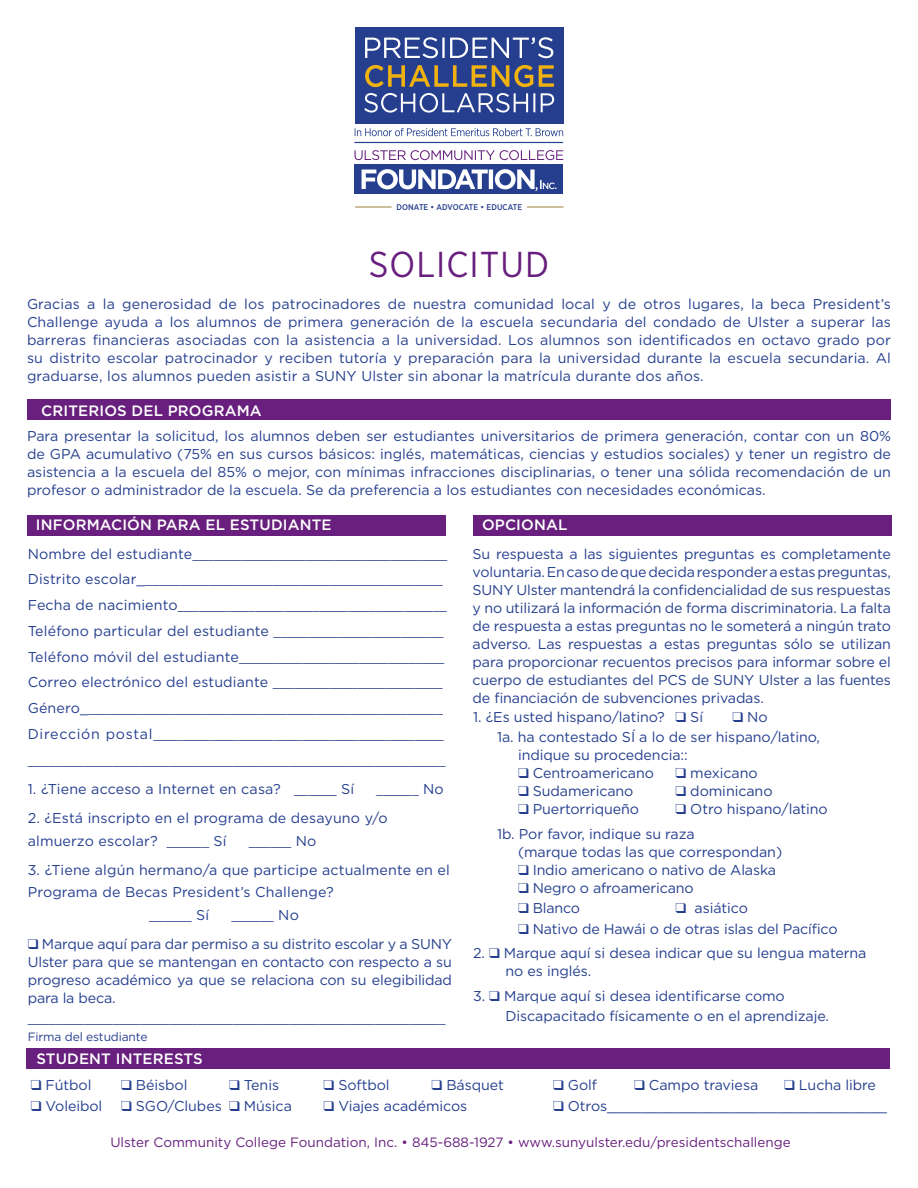
<style>
.page{position:relative;width:918px;height:1188px;background:#fff}
.page>*{position:absolute;margin:0;border:0;box-sizing:border-box;transform-origin:0 0}
.t1{font:36px "Gotham Narrow";letter-spacing:.03em;color:#681f7d}
.t2{font:500 15px "Gotham";letter-spacing:.01em;color:#fff}
.t3{font:14.25px/18px "Gotham";letter-spacing:-.005em;color:#253f8e}
.t4{font:13.5px "Gotham";color:#681f7d}
.t5{font:12px/25.8px "Gotham";letter-spacing:-.01em;color:#253f8e}
.t6{font:500 8.25px "Gotham Narrow";letter-spacing:.01em;color:#253f8e}
.s1{font-size:14.25px}
.s2{font-size:12px}
</style>
<div class="page">
<div style="left:355px;top:164px;width:208px;height:29px;background:#253f8e"></div>
<hr style="left:527px;top:207px;width:37px;height:1px;background:#98843d">
<hr style="left:355px;top:207px;width:37px;height:1px;background:#98843d">
<svg style="left:355px;top:150px;width:208px;height:10px"></svg>
<svg style="left:362px;top:169px;width:194px;height:22px"></svg>
<div style="left:355px;top:27px;width:208px;height:96px;background:#253f8e"></div>
<svg style="left:365px;top:37px;width:188px;height:21px"></svg>
<svg style="left:365px;top:65px;width:189px;height:22px"></svg>
<svg style="left:364px;top:93px;width:190px;height:20px"></svg>
<hr style="left:354px;top:142px;width:209px;height:1px;background:#253f8e">
<svg style="left:355px;top:128px;width:208px;height:8px"></svg>
<div style="left:27px;top:399px;width:863px;height:21px;background:#681f7d"></div>
<div style="left:27px;top:515px;width:419px;height:21px;background:#681f7d"></div>
<div style="left:473px;top:515px;width:419px;height:21px;background:#681f7d"></div>
<div style="left:27px;top:1048px;width:863px;height:21px;background:#681f7d"></div>
<p class="t6" style="left:397px;top:201px;width:127px">DONATE • ADVOCATE • EDUCATE</p>
<h1 class="t1" style="left:369px;top:242px;width:182px">SOLICITUD</h1>
<p class="t3" style="left:27px;top:295px;width:866px;text-align:justify">Gracias a la generosidad de los patrocinadores de nuestra comunidad local y de otros lugares, la beca President’s Challenge ayuda a los alumnos de primera generación de la escuela secundaria del condado de Ulster a superar las barreras financieras asociadas con la asistencia a la universidad. Los alumnos son identificados en octavo grado por su distrito escolar patrocinador y reciben tutoría y preparación para la universidad durante la escuela secundaria. Al graduarse, los alumnos pueden asistir a SUNY Ulster sin abonar la matrícula durante dos años.</p>
<p class="t2" style="left:41px;top:401px;width:222px">CRITERIOS DEL PROGRAMA</p>
<p class="t3" style="left:27px;top:427px;width:866px;text-align:justify">Para presentar la solicitud, los alumnos deben ser estudiantes universitarios de primera generación, contar con un 80% de GPA acumulativo (75% en sus cursos básicos: inglés, matemáticas, ciencias y estudios sociales) y tener un registro de asistencia a la escuela del 85% o mejor, con mínimas infracciones disciplinarias, o tener una sólida recomendación de un profesor o administrador de la escuela. Se da preferencia a los estudiantes con necesidades económicas.</p>
<p class="t2" style="left:36px;top:515px;width:297px">INFORMACIÓN PARA EL ESTUDIANTE</p>
<p class="t5" style="left:28px;top:541px;width:421px"><span class="s1">Nombre del estudiante</span>____________________________________<br><span class="s1">Distrito escolar_</span>__________________________________________<br><span class="s1">Fecha de nacimiento</span>______________________________________</p>
<p class="t3" style="left:28px;top:621px;width:417px">Teléfono particular del estudiante <span class="s2">________________________</span></p>
<p class="t5" style="left:28px;top:644px;width:418px"><span class="s1">Teléfono móvil del estudiante</span>_____________________________</p>
<p class="t3" style="left:28px;top:673px;width:417px">Correo electrónico del estudiante <span class="s2">________________________</span></p>
<p class="t5" style="left:28px;top:696px;width:419px"><span class="s1">Género_</span>__________________________________________________<br><span class="s1">Dirección postal</span>_________________________________________ ___________________________________________________________</p>
<p class="t3" style="left:28px;top:779px;width:328px">1. ¿Tiene acceso a Internet en casa? <span class="s2">______</span> Sí</p>
<p class="t5" style="left:376px;top:776px;width:69px">______ <span class="s1">No</span></p>
<p class="t3" style="left:28px;top:806px;width:361px;line-height:22.5px">2. ¿Está inscripto en el programa de desayuno y/o almuerzo escolar? <span class="s2">______</span> Sí</p>
<p class="t2" style="left:482px;top:515px;width:87px">OPCIONAL</p>
<p class="t3" style="left:473px;top:544px;width:420px;text-align:justify">Su respuesta a las siguientes preguntas es completamente voluntaria. En caso de que decida responder a estas preguntas, SUNY Ulster mantendrá la confidencialidad de sus respuestas y no utilizará la información de forma discriminatoria. La falta de respuesta a estas preguntas no le someterá a ningún trato adverso. Las respuestas a estas preguntas sólo se utilizan para proporcionar recuentos precisos para informar sobre el cuerpo de estudiantes del PCS de SUNY Ulster a las fuentes de financiación de subvenciones privadas.</p>
<p class="t3" style="left:473px;top:708px;width:232px">1. ¿Es usted hispano/latino? ❑ Sí</p>
<p class="t3" style="left:497px;top:707px;width:325px;line-height:20.1px;text-indent:236px">❑ No<br>1a. ha contestado SÍ a lo de ser hispano/latino,</p>
<p class="t3" style="left:518px;top:746px;width:171px">indique su procedencia::</p>
<p class="t3" style="left:518px;top:764px;width:137px">❑ Centroamericano</p>
<p class="t3" style="left:676px;top:764px;width:84px">❑ mexicano</p>
<p class="t3" style="left:518px;top:782px;width:117px">❑ Sudamericano</p>
<p class="t3" style="left:676px;top:782px;width:98px">❑ dominicano</p>
<p class="t3" style="left:518px;top:800px;width:123px">❑ Puertorriqueño</p>
<p class="t3" style="left:497px;top:797px;width:332px;line-height:24.8px;text-indent:179px">❑ Otro hispano/latino<br>1b. Por favor, indique su raza</p>
<p class="t3" style="left:518px;top:843px;width:266px">(marque todas las que correspondan)</p>
<p class="t3" style="left:518px;top:861px;width:260px">❑ Indio americano o nativo de Alaska</p>
<p class="t3" style="left:518px;top:879px;width:177px">❑ Negro o afroamericano</p>
<p class="t3" style="left:518px;top:899px;width:64px">❑ Blanco</p>
<p class="t3" style="left:676px;top:899px;width:74px">❑ asiático</p>
<p class="t3" style="left:518px;top:919px;width:321px">❑ Nativo de Hawái o de otras islas del Pacífico</p>
<p class="t3" style="left:505px;top:944px;width:363px;text-indent:-32px">2. ❑ Marque aquí si desea indicar que su lengua materna no es inglés.</p>
<p class="t3" style="left:505px;top:986px;width:325px;line-height:20.1px;text-indent:-32px">3. ❑ Marque aquí si desea identificarse como<br>Discapacitado físicamente o en el aprendizaje.</p>
<p class="t5" style="left:249px;top:828px;width:69px">______ <span class="s1">No</span></p>
<p class="t3" style="left:28px;top:858px;width:424px;line-height:22.5px">3. ¿Tiene algún hermano/a que participe actualmente en el<br>Programa de Becas President’s Challenge?</p>
<p class="t5" style="left:149px;top:902px;width:61px">______ <span class="s1">Sí</span></p>
<p class="t5" style="left:231px;top:902px;width:69px">______ <span class="s1">No</span></p>
<p class="t3" style="left:28px;top:935px;width:426px;text-align:justify">❑ Marque aquí para dar permiso a su distrito escolar y a SUNY Ulster para que se mantengan en contacto con respecto a su progreso académico ya que se relaciona con su elegibilidad para la beca.</p>
<p class="t5" style="left:28px;top:1009px;width:419px;line-height:18px">___________________________________________________________<br>Firma del estudiante</p>
<p class="t2" style="left:36px;top:1048px;width:168px">STUDENT INTERESTS</p>
<p class="t3" style="left:31px;top:1076px;width:62px">❑ Fútbol</p>
<p class="t3" style="left:121px;top:1076px;width:68px">❑ Béisbol</p>
<p class="t3" style="left:229px;top:1076px;width:51px">❑ Tenis</p>
<p class="t3" style="left:324px;top:1076px;width:68px">❑ Softbol</p>
<p class="t3" style="left:432px;top:1076px;width:74px">❑ Básquet</p>
<p class="t3" style="left:553px;top:1076px;width:45px">❑ Golf</p>
<p class="t3" style="left:634px;top:1076px;width:126px">❑ Campo traviesa</p>
<p class="t3" style="left:784px;top:1076px;width:93px">❑ Lucha libre</p>
<p class="t3" style="left:31px;top:1097px;width:73px">❑ Voleibol</p>
<p class="t3" style="left:121px;top:1097px;width:172px">❑ SGO/Clubes ❑ Música</p>
<p class="t3" style="left:324px;top:1097px;width:145px">❑ Viajes académicos</p>
<p class="t3" style="left:553px;top:1097px;width:335px">❑ Otros_________________________________</p>
<p class="t4" style="left:110px;top:1134px;width:682px">Ulster Community College Foundation, Inc. • 845-688-1927 • www.sunyulster.edu/presidentschallenge</p>
</div>
